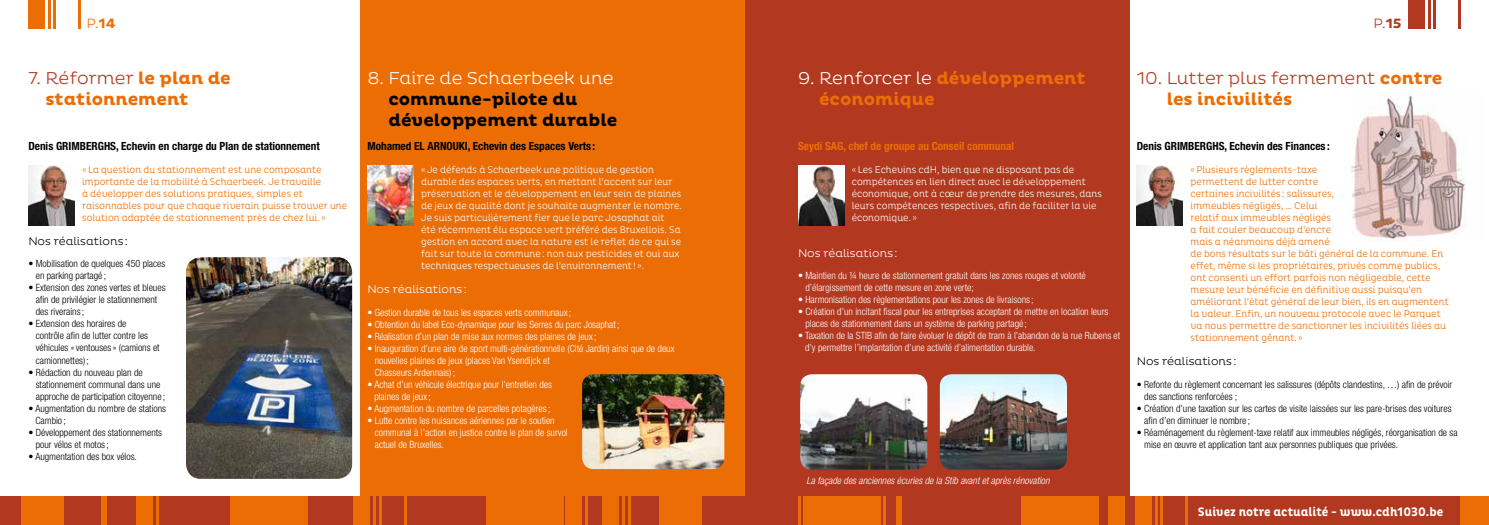
<style>
.page{position:relative;width:1489px;height:525px;background:#fff}
.page>*{position:absolute;margin:0;border:0;box-sizing:border-box;transform-origin:0 0}
.t1{font:700 17.5px/21px "Pluto";color:#ed6d05}
.t2{font:300 17.5px/21px "Pluto";color:#b33820}
.t3{font:700 17.5px/21px "Pluto";color:#000}
.t4{font:300 17.5px "Pluto";color:#fff}
.t5{font:300 13.75px "Pluto";color:#ed6d05}
.t6{font:300 13.75px "Pluto";color:#b33820}
.t7{font:700 12.5px "Pluto Cond";color:#fff}
.t8{font:700 condensed 11.25px "Helvetica Neue LT Std";color:#000}
.t9{font:700 condensed 11.25px "Helvetica Neue LT Std";color:#ed6d05}
.t10{font:300 11.25px "Pluto";color:#000}
.t11{font:300 11.25px "Pluto";color:#fff}
.t12{font:300 condensed 10px/12px "Helvetica Neue LT Std";color:#fff}
.t13{font:300 condensed 10px/12px "Helvetica Neue LT Std";color:#000}
.t14{font:300 10px/12px "Pluto Cond";color:#ed6d05}
.t15{font:300 10px/12px "Pluto Cond";color:#fff}
.t16{font:italic 300 condensed 10px "Helvetica Neue LT Std";color:#fff}
.s1{font-weight:700}
.s2{font-weight:300;color:#b33820}
.s3{font-weight:300;color:#fff}
.s4{font-weight:700;color:#ed6d05}
</style>
<div class="page">
<div style="left:0;top:496px;width:1488px;height:28px;background:#b33820"></div>
<div style="left:21px;top:496px;width:42px;height:28px;background:#ed6d05"></div>
<div style="left:659px;top:496px;width:43px;height:28px;background:#ed6d05"></div>
<div style="left:101px;top:496px;width:6px;height:28px;background:#ed6d05"></div>
<div style="left:136px;top:496px;width:16px;height:28px;background:#ed6d05"></div>
<div style="left:566px;top:496px;width:16px;height:28px;background:#ed6d05"></div>
<hr style="left:156px;top:496px;width:2px;height:28px;background:#ed6d05">
<hr style="left:585px;top:496px;width:2px;height:28px;background:#ed6d05">
<div style="left:230px;top:496px;width:78px;height:28px;background:#ed6d05"></div>
<div style="left:803px;top:496px;width:77px;height:28px;background:#ed6d05"></div>
<div style="left:1460px;top:496px;width:28px;height:28px;background:#ed6d05"></div>
<div style="left:486px;top:496px;width:77px;height:28px;background:#ed6d05"></div>
<div style="left:1020px;top:496px;width:78px;height:28px;background:#ed6d05"></div>
<div style="left:602px;top:496px;width:17px;height:28px;background:#ed6d05"></div>
<div style="left:1108px;top:496px;width:16px;height:28px;background:#ed6d05"></div>
<hr style="left:622px;top:496px;width:2px;height:28px;background:#ed6d05">
<hr style="left:628px;top:496px;width:2px;height:28px;background:#ed6d05">
<hr style="left:883px;top:496px;width:2px;height:28px;background:#ed6d05">
<div style="left:896px;top:496px;width:5px;height:28px;background:#ed6d05"></div>
<hr style="left:798px;top:496px;width:2px;height:28px;background:#ed6d05">
<div style="left:354px;top:496px;width:16px;height:28px;background:#ed6d05"></div>
<hr style="left:373px;top:496px;width:3px;height:28px;background:#ed6d05">
<hr style="left:379px;top:496px;width:2px;height:28px;background:#ed6d05">
<hr style="left:404px;top:496px;width:2px;height:28px;background:#ed6d05">
<div style="left:1135px;top:496px;width:16px;height:28px;background:#ed6d05"></div>
<hr style="left:1154px;top:496px;width:3px;height:28px;background:#ed6d05">
<hr style="left:1160px;top:496px;width:2px;height:28px;background:#ed6d05">
<hr style="left:1185px;top:496px;width:2px;height:28px;background:#ed6d05">
<div style="left:28px;top:0;width:17px;height:28px;background:#ed6d05"></div>
<hr style="left:48px;top:0;width:2px;height:28px;background:#ed6d05">
<hr style="left:54px;top:0;width:2px;height:28px;background:#ed6d05">
<hr style="left:79px;top:0;width:2px;height:28px;background:#ed6d05">
<div style="left:1407px;top:0;width:17px;height:28px;background:#b33820"></div>
<hr style="left:1427px;top:0;width:2px;height:28px;background:#b33820">
<hr style="left:1433px;top:0;width:2px;height:28px;background:#b33820">
<hr style="left:1458px;top:0;width:2px;height:28px;background:#b33820">
<div style="left:360px;top:0;width:384px;height:495px;background:#ed6d05"></div>
<div style="left:744px;top:0;width:385px;height:495px;background:#b33820"></div>
<img style="left:186px;top:257px;width:166px;height:221px">
<img style="left:582px;top:374px;width:142px;height:95px">
<img style="left:800px;top:374px;width:127px;height:95px">
<img style="left:939px;top:374px;width:127px;height:95px">
<img style="left:28px;top:165px;width:46px;height:60px">
<img style="left:367px;top:165px;width:46px;height:60px">
<img style="left:798px;top:165px;width:46px;height:60px">
<img style="left:1136px;top:165px;width:46px;height:60px">
<img style="left:1351px;top:95px;width:115px;height:144px">
<h2 class="t5" style="left:86px;top:16px;width:31px">P.<span class="s1">14</span></h2>
<h2 class="t6" style="left:1373px;top:16px;width:30px">P.<span class="s1">15</span></h2>
<h1 class="t1" style="left:45px;top:68px;width:187px;text-indent:-17px"><span class="s2">7. Réformer</span> le plan de stationnement</h1>
<p class="t8" style="left:28px;top:139px;width:293px">Denis GRIMBERGHS, Echevin en charge du Plan de stationnement</p>
<p class="t14" style="left:82px;top:163px;width:266px">«La question du stationnement est une composante importante de la mobilité à Schaerbeek. Je travaille<br>à développer des solutions pratiques, simples et raisonnables pour que chaque riverain puisse trouver une solution adaptée de stationnement près de chez lui. »</p>
<p class="t10" style="left:28px;top:234px;width:101px">Nos réalisations:</p>
<p class="t13" style="left:36px;top:257px;width:131px;text-indent:-7px">• Mobilisation de quelques 450 places en parking partagé ;</p>
<p class="t13" style="left:36px;top:281px;width:131px;text-indent:-7px">• Extension des zones vertes et bleues afin de privilégier le stationnement des riverains;</p>
<p class="t13" style="left:36px;top:317px;width:125px;text-indent:-7px">• Extension des horaires de<br>contrôle afin de lutter contre les véhicules «ventouses» (camions et camionnettes) ;</p>
<p class="t13" style="left:36px;top:365px;width:131px;text-indent:-7px">• Rédaction du nouveau plan de stationnement communal dans une approche de participation citoyenne ;</p>
<p class="t13" style="left:35px;top:401px;width:132px;text-indent:-7px">• Augmentation du nombre de stations<br>Cambio ;</p>
<p class="t13" style="left:36px;top:425px;width:128px;text-indent:-7px">• Développement des stationnements pour vélos et motos;</p>
<p class="t13" style="left:28px;top:449px;width:110px">• Augmentation des box vélos.</p>
<h1 class="t4" style="left:367px;top:68px;width:248px">8. Faire de Schaerbeek une</h1>
<h1 class="t3" style="left:388px;top:89px;width:230px">commune-pilote du développement durable</h1>
<p class="t8" style="left:367px;top:139px;width:229px">Mohamed EL ARNOUKI, Echevin des Espaces Verts :</p>
<p class="t15" style="left:421px;top:163px;width:262px">«Je défends à Schaerbeek une politique de gestion durable des espaces verts, en mettant l’accent sur leur préservation et le développement en leur sein de plaines de jeux de qualité dont je souhaite augmenter le nombre.<br>Je suis particulièrement fier que le parc Josaphat ait été récemment élu espace vert préféré des Bruxellois. Sa gestion en accord avec la nature est le reflet de ce qui se fait sur toute la commune: non aux pesticides et oui aux techniques respectueuses de l’environnement ! ».</p>
<p class="t11" style="left:367px;top:283px;width:101px">Nos réalisations:</p>
<p class="t12" style="left:367px;top:306px;width:205px">• Gestion durable de tous les espaces verts communaux;</p>
<p class="t12" style="left:367px;top:318px;width:254px">• Obtention du label Eco-dynamique pour les Serres du parc Josaphat ;</p>
<p class="t12" style="left:367px;top:330px;width:230px">• Réalisation d’un plan de mise aux normes des plaines de jeux;</p>
<p class="t12" style="left:375px;top:342px;width:301px;text-indent:-7px">• Inauguration d’une aire de sport multi-générationnelle (Cité Jardin) ainsi que de deux nouvelles plaines de jeux (places Van Ysendijck et<br>Chasseurs Ardennais) ;</p>
<p class="t12" style="left:374px;top:378px;width:179px;text-indent:-7px">• Achat d’un véhicule électrique pour l’entretien des plaines de jeux;</p>
<p class="t12" style="left:367px;top:402px;width:184px">• Augmentation du nombre de parcelles potagères;</p>
<p class="t12" style="left:375px;top:414px;width:194px;text-indent:-7px">• Lutte contre les nuisances aériennes par le soutien communal à l’action en justice contre le plan de survol actuel de Bruxelles.</p>
<h1 class="t1" style="left:819px;top:68px;width:268px;text-indent:-21px"><span class="s3">9. Renforcer le</span> développement économique</h1>
<p class="t9" style="left:798px;top:139px;width:218px">Seydi SAG, chef de groupe au Conseil communal</p>
<p class="t15" style="left:851px;top:163px;width:252px">«Les Echevins cdH, bien que ne disposant pas de compétences en lien direct avec le développement économique, ont à cœur de prendre des mesures, dans leurs compétences respectives, afin de faciliter la vie économique. »</p>
<p class="t11" style="left:798px;top:246px;width:101px">Nos réalisations:</p>
<p class="t12" style="left:805px;top:269px;width:282px;text-indent:-7px">• Maintien du ¼ heure de stationnement gratuit dans les zones rouges et volonté d’élargissement de cette mesure en zone verte;</p>
<p class="t12" style="left:798px;top:293px;width:237px">• Harmonisation des règlementations pour les zones de livraisons;</p>
<p class="t12" style="left:805px;top:305px;width:304px;text-indent:-7px">• Création d’un incitant fiscal pour les entreprises acceptant de mettre en location leurs places de stationnement dans un système de parking partagé ;</p>
<p class="t12" style="left:805px;top:329px;width:317px;text-indent:-7px">• Taxation de la STIB afin de faire évoluer le dépôt de tram à l’abandon de la rue Rubens et d’y permettre l’implantation d’une activité d’alimentation durable.</p>
<p class="t16" style="left:806px;top:475px;width:244px">La façade des anciennes écuries de la Stib avant et après rénovation</p>
<h1 class="t2" style="left:1166px;top:68px;width:277px;text-indent:-30px">10. Lutter plus fermement <span class="s4">contre les incivilités</span></h1>
<p class="t8" style="left:1136px;top:139px;width:194px">Denis GRIMBERGHS, Echevin des Finances :</p>
<p class="t14" style="left:1190px;top:163px;width:260px">«Plusieurs règlements-taxe<br>permettent de lutter contre<br>certaines incivilités : salissures,<br>immeubles négligés, … Celui<br>relatif aux immeubles négligés<br>a fait couler beaucoup d’encre<br>mais a néanmoins déjà amené<br>de bons résultats sur le bâti général de la commune. En effet, même si les propriétaires, privés comme publics, ont consenti un effort parfois non négligeable, cette mesure leur bénéficie en définitive aussi puisqu’en améliorant l’état général de leur bien, ils en augmentent la valeur. Enfin, un nouveau protocole avec le Parquet va nous permettre de sanctionner les incivilités liées au stationnement gênant. »</p>
<p class="t10" style="left:1136px;top:354px;width:101px">Nos réalisations:</p>
<p class="t13" style="left:1144px;top:377px;width:309px;text-indent:-7px">• Refonte du règlement concernant les salissures (dépôts clandestins, …) afin de prévoir des sanctions renforcées ;</p>
<p class="t13" style="left:1144px;top:401px;width:309px;text-indent:-7px">• Création d’une taxation sur les cartes de visite laissées sur les pare-brises des voitures afin d’en diminuer le nombre ;</p>
<p class="t13" style="left:1144px;top:425px;width:315px;text-indent:-7px">• Réaménagement du règlement-taxe relatif aux immeubles négligés, réorganisation de sa mise en œuvre et application tant aux personnes publiques que privées.</p>
<p class="t7" style="left:1197px;top:504px;width:247px">Suivez notre actualité - www.cdh1030.be</p>
</div>
